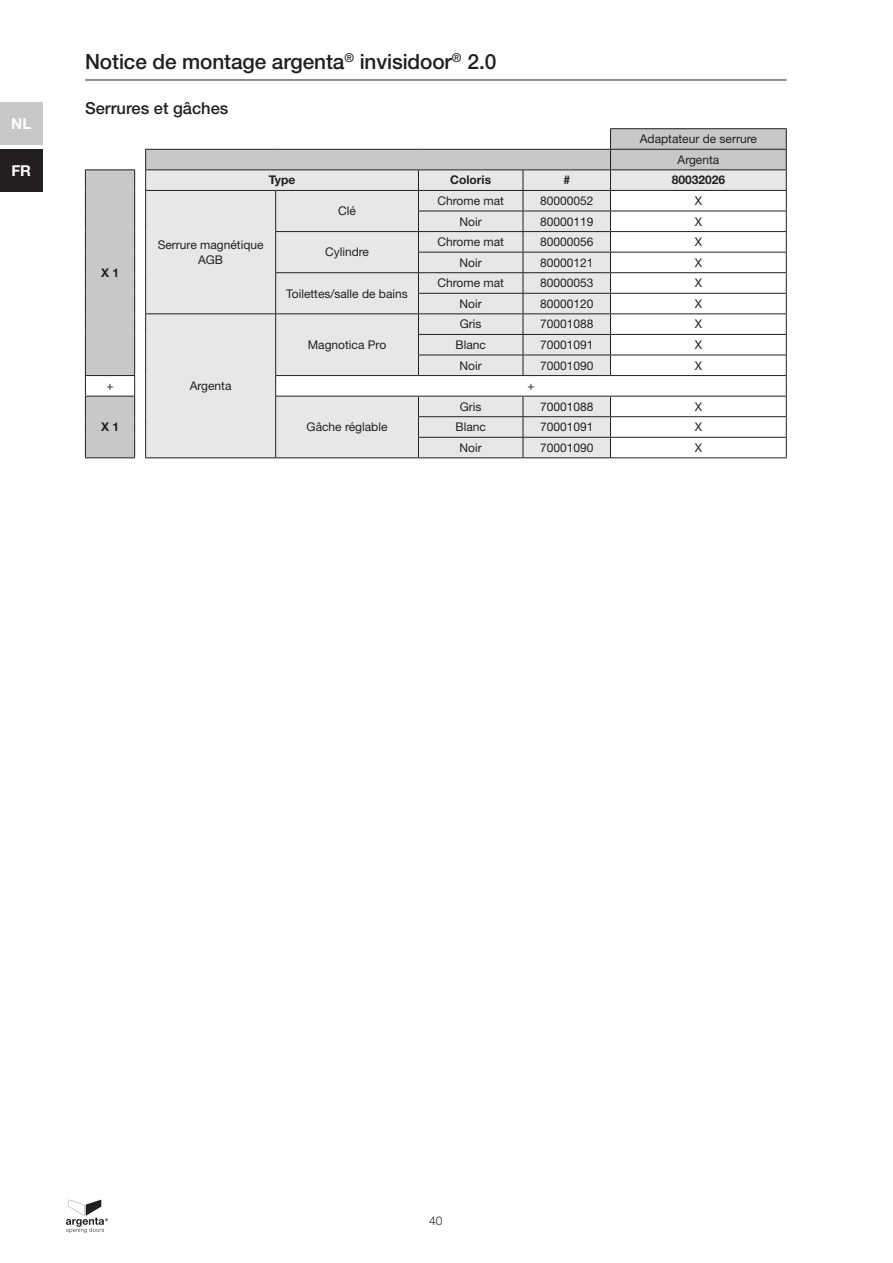
<style>
.page{position:relative;width:893px;height:1263px;background:#fff}
.page>*{position:absolute;margin:0;border:0;box-sizing:border-box;transform-origin:0 0}
.t1{font:500 21px "Helvetica Neue LT Std";letter-spacing:-.005em;color:#231f20}
.T2{font:500 16.5px "Helvetica Neue LT Std";color:#231f20}
.t2{font:700 15px "Helvetica Neue LT Std";color:#fff}
.Tabtekst{font:12px/14.4px "Helvetica Neue LT Std";color:#231f20;text-align:center}
.Tabtekst-2{font:700 12px "Helvetica Neue LT Std";color:#231f20}
.t3{font:300 12px "Helvetica Neue LT Std";color:#231f20}
</style>
<div class="page">
<hr style="left:85px;top:79px;width:702px;height:1px;background:#231f20">
<svg style="left:66px;top:1199px;width:42px;height:34px"></svg>
<div style="left:0;top:102px;width:43px;height:43px;background:#c7c8ca"></div>
<div style="left:0;top:150px;width:43px;height:42px;background:#231f20"></div>
<svg style="left:86px;top:129px;width:700px;height:329px;fill:#c7c8ca"></svg>
<svg style="left:146px;top:170px;width:640px;height:287px;fill:#e6e7e9"></svg>
<hr style="left:610px;top:128px;width:177px;height:1px;background:#231f20">
<hr style="left:145px;top:149px;width:131px;height:1px;background:#231f20">
<hr style="left:276px;top:149px;width:142px;height:1px;background:#231f20">
<hr style="left:418px;top:149px;width:105px;height:1px;background:#231f20">
<hr style="left:523px;top:149px;width:87px;height:1px;background:#231f20">
<hr style="left:610px;top:149px;width:177px;height:1px;background:#231f20">
<hr style="left:85px;top:169px;width:50px;height:1px;background:#231f20">
<hr style="left:145px;top:169px;width:131px;height:1px;background:#231f20">
<hr style="left:276px;top:169px;width:142px;height:1px;background:#231f20">
<hr style="left:418px;top:169px;width:105px;height:1px;background:#231f20">
<hr style="left:523px;top:169px;width:87px;height:1px;background:#231f20">
<hr style="left:610px;top:169px;width:177px;height:1px;background:#231f20">
<hr style="left:145px;top:190px;width:131px;height:1px;background:#231f20">
<hr style="left:276px;top:190px;width:142px;height:1px;background:#231f20">
<hr style="left:418px;top:190px;width:105px;height:1px;background:#231f20">
<hr style="left:523px;top:190px;width:87px;height:1px;background:#231f20">
<hr style="left:610px;top:190px;width:177px;height:1px;background:#231f20">
<hr style="left:418px;top:211px;width:105px;height:1px;background:#231f20">
<hr style="left:523px;top:211px;width:87px;height:1px;background:#231f20">
<hr style="left:610px;top:211px;width:177px;height:1px;background:#231f20">
<hr style="left:275px;top:231px;width:143px;height:1px;background:#231f20">
<hr style="left:418px;top:231px;width:105px;height:1px;background:#231f20">
<hr style="left:523px;top:231px;width:87px;height:1px;background:#231f20">
<hr style="left:610px;top:231px;width:177px;height:1px;background:#231f20">
<hr style="left:418px;top:252px;width:105px;height:1px;background:#231f20">
<hr style="left:523px;top:252px;width:87px;height:1px;background:#231f20">
<hr style="left:610px;top:252px;width:177px;height:1px;background:#231f20">
<hr style="left:275px;top:272px;width:143px;height:1px;background:#231f20">
<hr style="left:418px;top:272px;width:105px;height:1px;background:#231f20">
<hr style="left:523px;top:272px;width:87px;height:1px;background:#231f20">
<hr style="left:610px;top:272px;width:177px;height:1px;background:#231f20">
<hr style="left:418px;top:293px;width:105px;height:1px;background:#231f20">
<hr style="left:523px;top:293px;width:87px;height:1px;background:#231f20">
<hr style="left:610px;top:293px;width:177px;height:1px;background:#231f20">
<hr style="left:145px;top:313px;width:131px;height:1px;background:#231f20">
<hr style="left:276px;top:313px;width:142px;height:1px;background:#231f20">
<hr style="left:418px;top:313px;width:105px;height:1px;background:#231f20">
<hr style="left:523px;top:313px;width:87px;height:1px;background:#231f20">
<hr style="left:610px;top:313px;width:177px;height:1px;background:#231f20">
<hr style="left:418px;top:334px;width:105px;height:1px;background:#231f20">
<hr style="left:523px;top:334px;width:87px;height:1px;background:#231f20">
<hr style="left:610px;top:334px;width:177px;height:1px;background:#231f20">
<hr style="left:418px;top:355px;width:105px;height:1px;background:#231f20">
<svg style="left:418px;top:170px;width:1px;height:205px"></svg>
<hr style="left:523px;top:355px;width:87px;height:1px;background:#231f20">
<svg style="left:523px;top:170px;width:1px;height:205px"></svg>
<hr style="left:610px;top:355px;width:177px;height:1px;background:#231f20">
<svg style="left:610px;top:129px;width:1px;height:246px"></svg>
<hr style="left:85px;top:375px;width:50px;height:1px;background:#231f20">
<hr style="left:275px;top:375px;width:143px;height:1px;background:#231f20">
<hr style="left:418px;top:375px;width:105px;height:1px;background:#231f20">
<hr style="left:523px;top:375px;width:87px;height:1px;background:#231f20">
<hr style="left:610px;top:375px;width:177px;height:1px;background:#231f20">
<hr style="left:85px;top:396px;width:50px;height:1px;background:#231f20">
<hr style="left:275px;top:396px;width:143px;height:1px;background:#231f20">
<hr style="left:418px;top:396px;width:105px;height:1px;background:#231f20">
<hr style="left:523px;top:396px;width:87px;height:1px;background:#231f20">
<hr style="left:610px;top:396px;width:177px;height:1px;background:#231f20">
<hr style="left:418px;top:416px;width:105px;height:1px;background:#231f20">
<hr style="left:523px;top:416px;width:87px;height:1px;background:#231f20">
<hr style="left:610px;top:416px;width:177px;height:1px;background:#231f20">
<svg style="left:85px;top:170px;width:1px;height:287px"></svg>
<svg style="left:134px;top:170px;width:1px;height:287px"></svg>
<svg style="left:145px;top:150px;width:1px;height:307px"></svg>
<svg style="left:275px;top:191px;width:1px;height:266px"></svg>
<hr style="left:418px;top:437px;width:105px;height:1px;background:#231f20">
<svg style="left:418px;top:396px;width:1px;height:61px"></svg>
<hr style="left:523px;top:437px;width:87px;height:1px;background:#231f20">
<svg style="left:523px;top:396px;width:1px;height:61px"></svg>
<hr style="left:610px;top:437px;width:177px;height:1px;background:#231f20">
<svg style="left:610px;top:396px;width:1px;height:61px"></svg>
<svg style="left:786px;top:129px;width:1px;height:328px"></svg>
<hr style="left:85px;top:457px;width:50px;height:1px;background:#231f20">
<hr style="left:145px;top:457px;width:131px;height:1px;background:#231f20">
<hr style="left:276px;top:457px;width:142px;height:1px;background:#231f20">
<hr style="left:418px;top:457px;width:105px;height:1px;background:#231f20">
<hr style="left:523px;top:457px;width:87px;height:1px;background:#231f20">
<hr style="left:610px;top:457px;width:177px;height:1px;background:#231f20">
<p class="t2" style="left:11px;top:114px;width:22px">NL</p>
<p class="t2" style="left:11px;top:162px;width:21px">FR</p>
<h1 class="t1" style="left:85px;top:49px;width:413px">Notice de montage argenta<sup>®</sup> invisidoor<sup>®</sup> 2.0</h1>
<p class="T2" style="left:85px;top:98px;width:145px">Serrures et gâches</p>
<p class="Tabtekst" style="left:640px;top:132px;width:119px">Adaptateur de serrure</p>
<p class="Tabtekst" style="left:678px;top:152px;width:43px">Argenta</p>
<p class="Tabtekst-2" style="left:269px;top:173px;width:28px">Type</p>
<p class="Tabtekst-2" style="left:450px;top:173px;width:42px">Coloris</p>
<p class="Tabtekst-2" style="left:563px;top:173px;width:8px">#</p>
<p class="Tabtekst-2" style="left:672px;top:173px;width:55px">80032026</p>
<p class="Tabtekst" style="left:338px;top:204px;width:19px">Clé</p>
<p class="Tabtekst" style="left:437px;top:193px;width:68px">Chrome mat</p>
<p class="Tabtekst" style="left:540px;top:193px;width:55px">80000052</p>
<p class="Tabtekst" style="left:695px;top:193px;width:9px">X</p>
<p class="Tabtekst" style="left:460px;top:214px;width:24px">Noir</p>
<p class="Tabtekst" style="left:540px;top:214px;width:55px">80000119</p>
<p class="Tabtekst" style="left:695px;top:214px;width:9px">X</p>
<p class="Tabtekst-2" style="left:101px;top:265px;width:20px">X 1</p>
<p class="Tabtekst" style="left:158px;top:238px;width:107px">Serrure magnétique<br>AGB</p>
<p class="Tabtekst" style="left:325px;top:245px;width:46px">Cylindre</p>
<p class="Tabtekst" style="left:286px;top:286px;width:123px">Toilettes/salle de bains</p>
<p class="Tabtekst" style="left:308px;top:337px;width:80px">Magnotica Pro</p>
<p class="Tabtekst" style="left:437px;top:234px;width:68px">Chrome mat</p>
<p class="Tabtekst" style="left:540px;top:234px;width:55px">80000056</p>
<p class="Tabtekst" style="left:695px;top:234px;width:9px">X</p>
<p class="Tabtekst" style="left:460px;top:255px;width:24px">Noir</p>
<p class="Tabtekst" style="left:540px;top:255px;width:55px">80000121</p>
<p class="Tabtekst" style="left:695px;top:255px;width:9px">X</p>
<p class="Tabtekst" style="left:437px;top:276px;width:68px">Chrome mat</p>
<p class="Tabtekst" style="left:540px;top:276px;width:55px">80000053</p>
<p class="Tabtekst" style="left:695px;top:276px;width:9px">X</p>
<p class="Tabtekst" style="left:460px;top:296px;width:24px">Noir</p>
<p class="Tabtekst" style="left:540px;top:296px;width:55px">80000120</p>
<p class="Tabtekst" style="left:695px;top:296px;width:9px">X</p>
<p class="Tabtekst" style="left:460px;top:317px;width:23px">Gris</p>
<p class="Tabtekst" style="left:540px;top:317px;width:55px">70001088</p>
<p class="Tabtekst" style="left:695px;top:317px;width:9px">X</p>
<p class="Tabtekst" style="left:455px;top:337px;width:32px">Blanc</p>
<p class="Tabtekst" style="left:540px;top:337px;width:55px">70001091</p>
<p class="Tabtekst" style="left:695px;top:337px;width:9px">X</p>
<p class="Tabtekst" style="left:460px;top:358px;width:24px">Noir</p>
<p class="Tabtekst" style="left:540px;top:358px;width:55px">70001090</p>
<p class="Tabtekst" style="left:695px;top:358px;width:9px">X</p>
<p class="Tabtekst" style="left:190px;top:378px;width:43px">Argenta</p>
<p class="Tabtekst" style="left:106px;top:378px;width:9px">+</p>
<p class="Tabtekst" style="left:527px;top:378px;width:9px">+</p>
<p class="Tabtekst-2" style="left:101px;top:420px;width:20px">X 1</p>
<p class="Tabtekst" style="left:307px;top:420px;width:82px">Gâche réglable</p>
<p class="Tabtekst" style="left:460px;top:399px;width:23px">Gris</p>
<p class="Tabtekst" style="left:540px;top:399px;width:55px">70001088</p>
<p class="Tabtekst" style="left:695px;top:399px;width:9px">X</p>
<p class="Tabtekst" style="left:455px;top:420px;width:32px">Blanc</p>
<p class="Tabtekst" style="left:540px;top:420px;width:55px">70001091</p>
<p class="Tabtekst" style="left:695px;top:420px;width:9px">X</p>
<p class="Tabtekst" style="left:460px;top:440px;width:24px">Noir</p>
<p class="Tabtekst" style="left:540px;top:440px;width:55px">70001090</p>
<p class="Tabtekst" style="left:695px;top:440px;width:9px">X</p>
<p class="t3" style="left:429px;top:1213px;width:15px">40</p>
</div>
